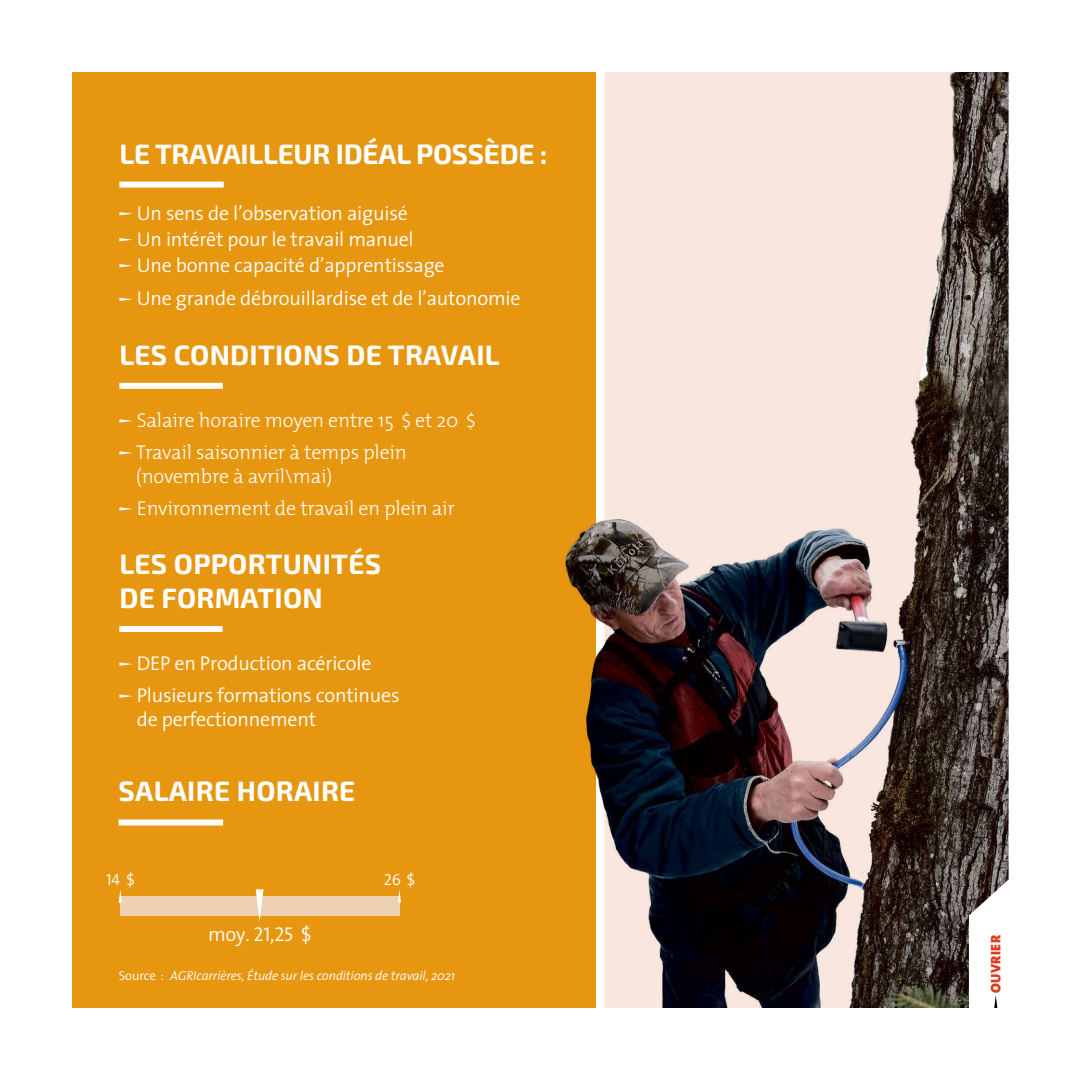
<style>
.page{position:relative;width:1080px;height:1080px;background:#fff}
.page>*{position:absolute;margin:0;border:0;box-sizing:border-box;transform-origin:0 0}
.t1{font:700 28px/33.6px "Exo 2";letter-spacing:.01em;color:#fff}
.t2{font:700 28px "Exo 2";letter-spacing:-.01em;color:#fff}
.t3{font:300 20px/26px "The Sans 4";letter-spacing:-.01em;color:#fff}
.t4{font:300 20px/32px "The Mix 3";letter-spacing:-.01em;color:#fff}
.t5{font:20px "The Sans 4 C Semi Light Caps";color:#fff}
.t6{font:16px "The Sans 4 C Semi Light Caps";color:#fff}
.t7{font:900 14px "The Sans 9";letter-spacing:.03em;color:#db3d1e}
.t8{font:italic 300 13px "The Sans 4 I Semi";letter-spacing:-.01em;color:#fff}
.s1{font-family:"The Sans 4";font-weight:300}
.s2{font-family:"The Sans 4";font-style:normal}
</style>
<div class="page">
<div style="left:72px;top:72px;width:524px;height:936px;background:#e7960f"></div>
<div style="left:119px;top:182px;width:105px;height:6px;background:#fff"></div>
<div style="left:119px;top:383px;width:104px;height:6px;background:#fff"></div>
<div style="left:119px;top:626px;width:103px;height:6px;background:#fff"></div>
<svg style="left:119px;top:212px;width:14px;height:3px"></svg>
<svg style="left:119px;top:238px;width:14px;height:3px"></svg>
<svg style="left:119px;top:264px;width:14px;height:3px"></svg>
<svg style="left:119px;top:298px;width:14px;height:3px"></svg>
<svg style="left:119px;top:419px;width:14px;height:4px"></svg>
<svg style="left:119px;top:451px;width:14px;height:4px"></svg>
<svg style="left:119px;top:507px;width:14px;height:4px"></svg>
<svg style="left:119px;top:663px;width:14px;height:3px"></svg>
<svg style="left:119px;top:695px;width:14px;height:3px"></svg>
<img style="left:565px;top:72px;width:444px;height:936px">
<div style="left:119px;top:819px;width:104px;height:6px;background:#fff"></div>
<div style="left:120px;top:896px;width:279px;height:19px;background:#eed1b3"></div>
<svg style="left:256px;top:889px;width:8px;height:33px"></svg>
<svg style="left:119px;top:889px;width:3px;height:14px"></svg>
<svg style="left:398px;top:889px;width:3px;height:14px"></svg>
<h1 class="t2" style="left:119px;top:137px;width:430px">LE TRAVAILLEUR IDÉAL POSSÈDE :</h1>
<p class="t3" style="left:137px;top:202px;width:309px">Un sens de l’observation aiguisé<br>Un intérêt pour le travail manuel<br>Une bonne capacité d’apprentissage</p>
<p class="t3" style="left:137px;top:287px;width:385px">Une grande débrouillardise et de l’autonomie</p>
<h1 class="t1" style="left:119px;top:339px;width:382px">LES CONDITIONS DE TRAVAIL</h1>
<p class="t4" style="left:136px;top:406px;width:341px">Salaire horaire moyen entre 15 $ et 20 $<br>Travail saisonnier à temps plein</p>
<p class="t4" style="left:136px;top:462px;width:321px">(novembre à avril\mai)<br>Environnement de travail en plein air</p>
<h1 class="t1" style="left:119px;top:548px;width:263px">LES OPPORTUNITÉS<br>DE FORMATION</h1>
<p class="t3" style="left:137px;top:649px;width:264px;line-height:32px">DEP en Production acéricole<br>Plusieurs formations continues</p>
<p class="t3" style="left:137px;top:708px;width:181px">de perfectionnement</p>
<h1 class="t1" style="left:119px;top:775px;width:238px">SALAIRE HORAIRE</h1>
<p class="t6" style="left:106px;top:872px;width:30px">14 $</p>
<p class="t5" style="left:208px;top:925px;width:105px"><span class="s1">moy.</span> 21,25 $</p>
<p class="t6" style="left:384px;top:872px;width:33px">26 $</p>
<p class="t8" style="left:119px;top:969px;width:338px"><span class="s2">Source :</span> AGRIcarrières, Étude sur les conditions de travail, 2021</p>
<p class="t7" style="left:990px;top:993px;width:59px;rotate:-90deg">OUVRIER</p>
</div>
